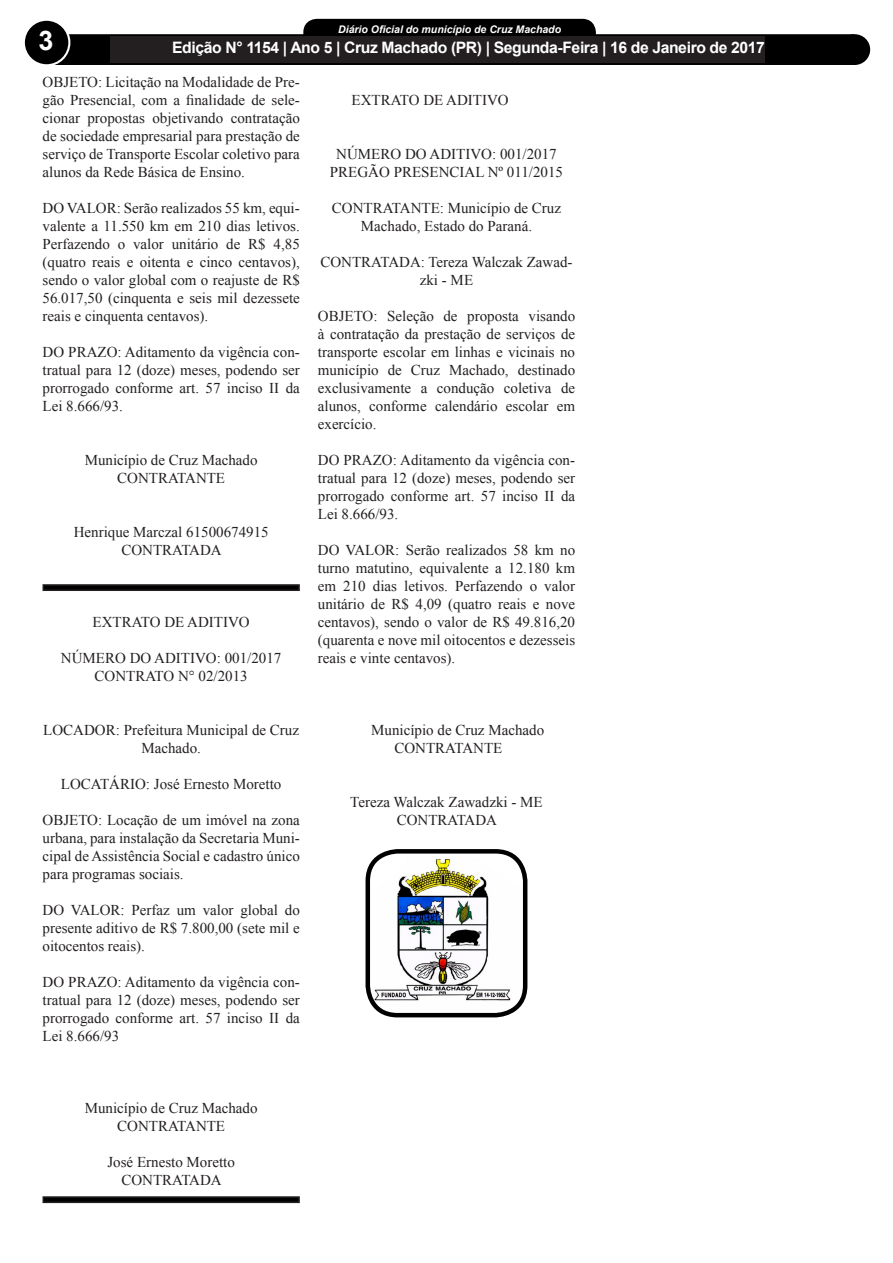
<style>
.page{position:relative;width:893px;height:1263px;background:#fff}
.page>*{position:absolute;margin:0;border:0;box-sizing:border-box;transform-origin:0 0}
.t1{font:700 27px "Arial";color:#fff}
.t2{font:700 15.75px "Arial";letter-spacing:-.025em;color:#fff}
.t3{font:15px/18px "Times New Roman";color:#231f20;text-align:justify}
.t4{font:700 15px "Arial";color:#fff}
.t5{font:italic 700 10.5px "Arial";color:#fff}
</style>
<div class="page">
<div style="left:305px;top:20px;width:289px;height:28px;background:#000;border-radius:12px"></div>
<div style="left:303px;top:19px;width:293px;height:31px;border:3px solid #000;border-radius:12px"></div>
<div style="left:39px;top:34px;width:815px;height:31px;background:#000;border:2px solid #000"></div>
<div style="left:24px;top:20px;width:45px;height:45px;background:#000;border-radius:50%"></div>
<div style="left:23px;top:19px;width:47px;height:47px;border:2px solid #fff;border-radius:50%"></div>
<div style="left:840px;top:35px;width:29px;height:29px;background:#000;border-radius:50%"></div>
<div style="left:839px;top:34px;width:31px;height:31px;border:2px solid #000;border-radius:50%"></div>
<div style="left:110px;top:36px;width:655px;height:27px;background:#231f20"></div>
<svg style="left:42px;top:584px;width:258px;height:7px;background:#161515"></svg>
<svg style="left:42px;top:1196px;width:258px;height:8px;background:#333232"></svg>
<img style="left:370px;top:857px;width:155px;height:152px">
<div style="left:366px;top:849px;width:161px;height:168px;border:4px solid #000;border-radius:30px"></div>
<p class="t5" style="left:338px;top:22px;width:224px">Diário Oficial do município de Cruz Machado</p>
<p class="t4" style="left:205px;top:40px;width:491px">Edição 1145 - Cruz Machado (PR) - Terça-Feira - 3 de Janeiro de 2017</p>
<p class="t1" style="left:38px;top:21px;width:17px">3</p>
<p class="t2" style="left:172px;top:36px;width:594px">Edição N° 1154 | Ano 5 | Cruz Machado (PR) | Segunda-Feira | 16 de Janeiro de 2017</p>
<p class="t3" style="left:43px;top:72px;width:259px">OBJETO: Licitação na Modalidade de Pre&shy;gão Presencial, com a finalidade de sele&shy;cionar propostas objetivando contratação de sociedade empresarial para prestação de serviço de Transporte Escolar coletivo para alunos da Rede Básica de Ensino.</p>
<p class="t3" style="left:43px;top:198px;width:259px">DO VALOR: Serão realizados 55 km, equi&shy;valente a 11.550 km em 210 dias letivos.<br>Perfazendo o valor unitário de R$ 4,85 (quatro reais e oitenta e cinco centavos), sendo o valor global com o reajuste de R$ 56.017,50 (cinquenta e seis mil dezessete reais e cinquenta centavos).</p>
<p class="t3" style="left:43px;top:342px;width:259px">DO PRAZO: Aditamento da vigência con&shy;tratual para 12 (doze) meses, podendo ser prorrogado conforme art. 57 inciso II da Lei 8.666/93.</p>
<p class="t3" style="left:352px;top:90px;width:159px">EXTRATO DE ADITIVO</p>
<p class="t3" style="left:336px;top:144px;width:222px">NÚMERO DO ADITIVO: 001/2017</p>
<p class="t3" style="left:330px;top:162px;width:235px">PREGÃO PRESENCIAL Nº 011/2015</p>
<p class="t3" style="left:332px;top:198px;width:231px;text-align:center">CONTRATANTE: Município de Cruz<br>Machado, Estado do Paraná.</p>
<p class="t3" style="left:320px;top:252px;width:254px;text-align:center">CONTRATADA: Tereza Walczak Zawad&shy;zki - ME</p>
<p class="t3" style="left:318px;top:306px;width:259px">OBJETO: Seleção de proposta visando à contratação da prestação de serviços de transporte escolar em linhas e vicinais no município de Cruz Machado, destinado exclusivamente a condução coletiva de alunos, conforme calendário escolar em exercício.</p>
<p class="t3" style="left:318px;top:450px;width:259px">DO PRAZO: Aditamento da vigência con&shy;tratual para 12 (doze) meses, podendo ser prorrogado conforme art. 57 inciso II da Lei 8.666/93.</p>
<p class="t3" style="left:318px;top:540px;width:259px">DO VALOR: Serão realizados 58 km no turno matutino, equivalente a 12.180 km em 210 dias letivos. Perfazendo o valor unitário de R$ 4,09 (quatro reais e nove centavos), sendo o valor de R$ 49.816,20 (quarenta e nove mil oitocentos e dezesseis reais e vinte centavos).</p>
<p class="t3" style="left:85px;top:450px;width:174px">Município de Cruz Machado</p>
<p class="t3" style="left:117px;top:468px;width:109px">CONTRATANTE</p>
<p class="t3" style="left:74px;top:522px;width:196px">Henrique Marczal 61500674915</p>
<p class="t3" style="left:121px;top:540px;width:102px">CONTRATADA</p>
<p class="t3" style="left:93px;top:612px;width:159px">EXTRATO DE ADITIVO</p>
<p class="t3" style="left:61px;top:648px;width:222px">NÚMERO DO ADITIVO: 001/2017</p>
<p class="t3" style="left:95px;top:666px;width:155px">CONTRATO N° 02/2013</p>
<p class="t3" style="left:43px;top:720px;width:257px;text-align:center">LOCADOR: Prefeitura Municipal de Cruz<br>Machado.</p>
<p class="t3" style="left:61px;top:774px;width:222px">LOCATÁRIO: José Ernesto Moretto</p>
<p class="t3" style="left:43px;top:810px;width:259px">OBJETO: Locação de um imóvel na zona urbana, para instalação da Secretaria Muni&shy;cipal de Assistência Social e cadastro único para programas sociais.</p>
<p class="t3" style="left:43px;top:900px;width:259px">DO VALOR: Perfaz um valor global do presente aditivo de R$ 7.800,00 (sete mil e oitocentos reais).</p>
<p class="t3" style="left:43px;top:972px;width:259px">DO PRAZO: Aditamento da vigência con&shy;tratual para 12 (doze) meses, podendo ser prorrogado conforme art. 57 inciso II da Lei 8.666/93</p>
<p class="t3" style="left:85px;top:1098px;width:174px">Município de Cruz Machado</p>
<p class="t3" style="left:117px;top:1116px;width:109px">CONTRATANTE</p>
<p class="t3" style="left:107px;top:1152px;width:129px">José Ernesto Moretto</p>
<p class="t3" style="left:121px;top:1170px;width:102px">CONTRATADA</p>
<p class="t3" style="left:371px;top:720px;width:174px">Município de Cruz Machado</p>
<p class="t3" style="left:394px;top:738px;width:109px">CONTRATANTE</p>
<p class="t3" style="left:350px;top:792px;width:194px">Tereza Walczak Zawadzki - ME</p>
<p class="t3" style="left:397px;top:810px;width:102px">CONTRATADA</p>
</div>
